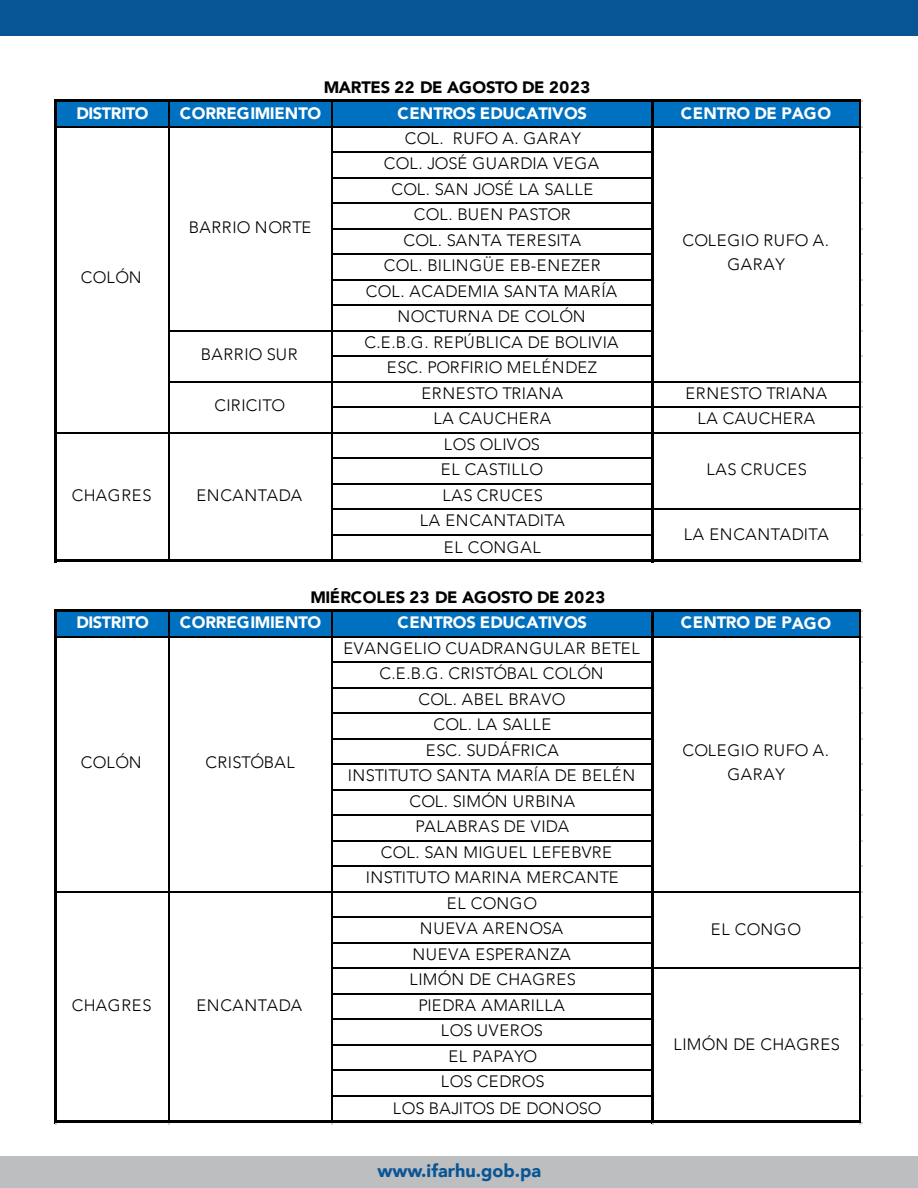
<style>
.page{position:relative;width:918px;height:1188px;background:#fff}
.page>*{position:absolute;margin:0;border:0;box-sizing:border-box;transform-origin:0 0}
.t1{font:900 18px "Avenir";color:#075594}
.t2{font:300 16.5px/25.5px "Avenir";letter-spacing:.04em;color:#000;text-align:center}
.t3{font:300 16.5px "Avenir";letter-spacing:.01em;color:#000}
.t4{font:900 16.5px "Avenir";letter-spacing:-.015em;color:#fff}
.t5{font:900 16.5px "Avenir";letter-spacing:-.015em;color:#000}
.t6{font:300 16.5px "Avenir";letter-spacing:.02em;color:#000}
.t7{font:900 16.5px "Avenir";letter-spacing:.005em;color:#fff}
.t8{font:300 16.5px "Avenir";letter-spacing:-.015em;color:#000}
.t9{font:300 16.5px "Avenir";letter-spacing:.005em;color:#000}
</style>
<div class="page">
<div style="left:0;top:1157px;width:918px;height:31px;background:#bcbec0"></div>
<div style="left:0;top:0;width:918px;height:36px;background:#075594"></div>
<div style="left:55px;top:100px;width:806px;height:28px;background:#0070c0"></div>
<div style="left:55px;top:610px;width:806px;height:28px;background:#0070c0"></div>
<hr style="left:57px;top:99px;width:804px;height:3px;background:#000">
<hr style="left:57px;top:126px;width:594px;height:2px;background:#000">
<hr style="left:654px;top:126px;width:207px;height:2px;background:#000">
<hr style="left:333px;top:152px;width:318px;height:1px;background:#000">
<hr style="left:333px;top:177px;width:318px;height:1px;background:#000">
<hr style="left:333px;top:202px;width:318px;height:2px;background:#000">
<hr style="left:333px;top:228px;width:318px;height:2px;background:#000">
<hr style="left:333px;top:254px;width:318px;height:1px;background:#000">
<hr style="left:333px;top:279px;width:318px;height:1px;background:#000">
<hr style="left:333px;top:304px;width:318px;height:2px;background:#000">
<hr style="left:169px;top:330px;width:482px;height:2px;background:#000">
<hr style="left:333px;top:356px;width:318px;height:1px;background:#000">
<hr style="left:169px;top:381px;width:482px;height:1px;background:#000">
<hr style="left:654px;top:381px;width:207px;height:1px;background:#000">
<hr style="left:333px;top:406px;width:318px;height:2px;background:#000">
<hr style="left:654px;top:406px;width:207px;height:2px;background:#000">
<hr style="left:57px;top:432px;width:594px;height:2px;background:#000">
<hr style="left:654px;top:432px;width:207px;height:2px;background:#000">
<hr style="left:333px;top:458px;width:318px;height:1px;background:#000">
<hr style="left:333px;top:483px;width:318px;height:1px;background:#000">
<hr style="left:333px;top:508px;width:318px;height:2px;background:#000">
<hr style="left:654px;top:508px;width:207px;height:2px;background:#000">
<hr style="left:333px;top:534px;width:318px;height:2px;background:#000">
<hr style="left:54px;top:99px;width:3px;height:463px;background:#000">
<hr style="left:168px;top:102px;width:1px;height:458px;background:#000">
<hr style="left:331px;top:102px;width:2px;height:458px;background:#000">
<hr style="left:651px;top:102px;width:3px;height:460px;background:#000">
<hr style="left:57px;top:560px;width:804px;height:2px;background:#000">
<hr style="left:859px;top:102px;width:2px;height:458px;background:#000">
<hr style="left:57px;top:609px;width:804px;height:3px;background:#000">
<hr style="left:57px;top:636px;width:594px;height:2px;background:#000">
<hr style="left:654px;top:636px;width:207px;height:2px;background:#000">
<hr style="left:333px;top:662px;width:318px;height:1px;background:#000">
<hr style="left:333px;top:687px;width:318px;height:1px;background:#000">
<hr style="left:333px;top:712px;width:318px;height:2px;background:#000">
<hr style="left:333px;top:738px;width:318px;height:2px;background:#000">
<hr style="left:333px;top:764px;width:318px;height:1px;background:#000">
<hr style="left:333px;top:789px;width:318px;height:1px;background:#000">
<hr style="left:333px;top:814px;width:318px;height:2px;background:#000">
<hr style="left:333px;top:840px;width:318px;height:2px;background:#000">
<hr style="left:333px;top:866px;width:318px;height:1px;background:#000">
<hr style="left:57px;top:891px;width:594px;height:1px;background:#000">
<hr style="left:654px;top:891px;width:207px;height:1px;background:#000">
<hr style="left:333px;top:916px;width:318px;height:2px;background:#000">
<hr style="left:333px;top:942px;width:318px;height:2px;background:#000">
<hr style="left:333px;top:968px;width:318px;height:1px;background:#000">
<hr style="left:654px;top:968px;width:207px;height:1px;background:#000">
<hr style="left:333px;top:993px;width:318px;height:1px;background:#000">
<hr style="left:333px;top:1018px;width:318px;height:2px;background:#000">
<hr style="left:333px;top:1044px;width:318px;height:2px;background:#000">
<hr style="left:333px;top:1070px;width:318px;height:1px;background:#000">
<hr style="left:333px;top:1095px;width:318px;height:1px;background:#000">
<hr style="left:54px;top:609px;width:3px;height:515px;background:#000">
<hr style="left:168px;top:612px;width:1px;height:508px;background:#000">
<hr style="left:331px;top:612px;width:2px;height:508px;background:#000">
<hr style="left:651px;top:612px;width:3px;height:512px;background:#000">
<svg style="left:57px;top:1120px;width:804px;height:4px;fill:#000"></svg>
<hr style="left:859px;top:612px;width:2px;height:508px;background:#000">
<p class="t5" style="left:324px;top:73px;width:268px">MARTES 22 DE AGOSTO DE 2023</p>
<p class="t4" style="left:76px;top:99px;width:74px">DISTRITO</p>
<p class="t4" style="left:180px;top:99px;width:143px">CORREGIMIENTO</p>
<p class="t4" style="left:397px;top:99px;width:191px">CENTROS EDUCATIVOS</p>
<p class="t7" style="left:681px;top:99px;width:152px">CENTRO DE PAGO</p>
<p class="t2" style="left:364px;top:126px;width:256px">COL. RUFO A. GARAY<br>COL. JOSÉ GUARDIA VEGA<br>COL. SAN JOSÉ LA SALLE<br>COL. BUEN PASTOR<br>COL. SANTA TERESITA<br>COL. BILINGÜE EB-ENEZER<br>COL. ACADEMIA SANTA MARÍA<br>NOCTURNA DE COLÓN<br>C.E.B.G. REPÚBLICA DE BOLIVIA<br>ESC. PORFIRIO MELÉNDEZ<br>ERNESTO TRIANA</p>
<p class="t2" style="left:189px;top:214px;width:124px">BARRIO NORTE</p>
<p class="t2" style="left:682px;top:228px;width:148px;line-height:24px">COLEGIO RUFO A.<br>GARAY</p>
<p class="t2" style="left:81px;top:265px;width:62px">COLÓN</p>
<p class="t2" style="left:201px;top:341px;width:98px">BARRIO SUR</p>
<p class="t3" style="left:214px;top:395px;width:72px">CIRICITO</p>
<p class="t2" style="left:685px;top:381px;width:143px">ERNESTO TRIANA</p>
<p class="t2" style="left:433px;top:406px;width:119px">LA CAUCHERA</p>
<p class="t2" style="left:697px;top:406px;width:119px">LA CAUCHERA</p>
<p class="t2" style="left:420px;top:431px;width:146px">LOS OLIVOS<br>EL CASTILLO<br>LAS CRUCES<br>LA ENCANTADITA</p>
<p class="t2" style="left:444px;top:535px;width:98px">EL CONGAL</p>
<p class="t2" style="left:706px;top:457px;width:102px">LAS CRUCES</p>
<p class="t2" style="left:72px;top:482px;width:81px">CHAGRES</p>
<p class="t2" style="left:196px;top:482px;width:107px">ENCANTADA</p>
<p class="t2" style="left:684px;top:521px;width:146px">LA ENCANTADITA</p>
<p class="t5" style="left:310px;top:583px;width:296px">MIÉRCOLES 23 DE AGOSTO DE 2023</p>
<p class="t4" style="left:76px;top:608px;width:74px">DISTRITO</p>
<p class="t4" style="left:180px;top:608px;width:143px">CORREGIMIENTO</p>
<p class="t4" style="left:397px;top:608px;width:191px">CENTROS EDUCATIVOS</p>
<p class="t7" style="left:681px;top:608px;width:152px">CENTRO DE PAGO</p>
<p class="t2" style="left:343px;top:636px;width:298px">EVANGELIO CUADRANGULAR BETEL</p>
<p class="t3" style="left:379px;top:664px;width:226px">C.E.B.G. CRISTÓBAL COLÓN</p>
<p class="t2" style="left:418px;top:687px;width:149px">COL. ABEL BRAVO</p>
<p class="t2" style="left:433px;top:712px;width:119px">COL. LA SALLE</p>
<p class="t6" style="left:426px;top:741px;width:134px">ESC. SUDÁFRICA</p>
<p class="t3" style="left:348px;top:766px;width:289px">INSTITUTO SANTA MARÍA DE BELÉN</p>
<p class="t3" style="left:409px;top:792px;width:167px">COL. SIMÓN URBINA</p>
<p class="t2" style="left:415px;top:814px;width:155px">PALABRAS DE VIDA</p>
<p class="t2" style="left:381px;top:840px;width:233px">COL. SAN MIGUEL LEFEBVRE</p>
<p class="t6" style="left:366px;top:868px;width:254px">INSTITUTO MARINA MERCANTE</p>
<p class="t2" style="left:447px;top:891px;width:92px">EL CONGO</p>
<p class="t2" style="left:420px;top:916px;width:145px">NUEVA ARENOSA</p>
<p class="t2" style="left:412px;top:941px;width:160px">NUEVA ESPERANZA</p>
<p class="t2" style="left:409px;top:967px;width:168px">LIMÓN DE CHAGRES</p>
<p class="t2" style="left:418px;top:992px;width:148px">PIEDRA AMARILLA</p>
<p class="t2" style="left:441px;top:1018px;width:104px">LOS UVEROS</p>
<p class="t9" style="left:448px;top:1046px;width:90px">EL PAPAYO</p>
<p class="t2" style="left:441px;top:1069px;width:105px">LOS CEDROS</p>
<p class="t8" style="left:393px;top:1099px;width:210px">LOS BAJITOS DE DONOSO</p>
<p class="t2" style="left:682px;top:738px;width:148px;line-height:24px">COLEGIO RUFO A.<br>GARAY</p>
<p class="t2" style="left:81px;top:749px;width:62px">COLÓN</p>
<p class="t3" style="left:205px;top:752px;width:91px">CRISTÓBAL</p>
<p class="t2" style="left:711px;top:916px;width:92px">EL CONGO</p>
<p class="t2" style="left:72px;top:992px;width:81px">CHAGRES</p>
<p class="t2" style="left:196px;top:992px;width:107px">ENCANTADA</p>
<p class="t2" style="left:673px;top:1032px;width:168px">LIMÓN DE CHAGRES</p>
<p class="t1" style="left:378px;top:1155px;width:165px">www.ifarhu.gob.pa</p>
</div>
